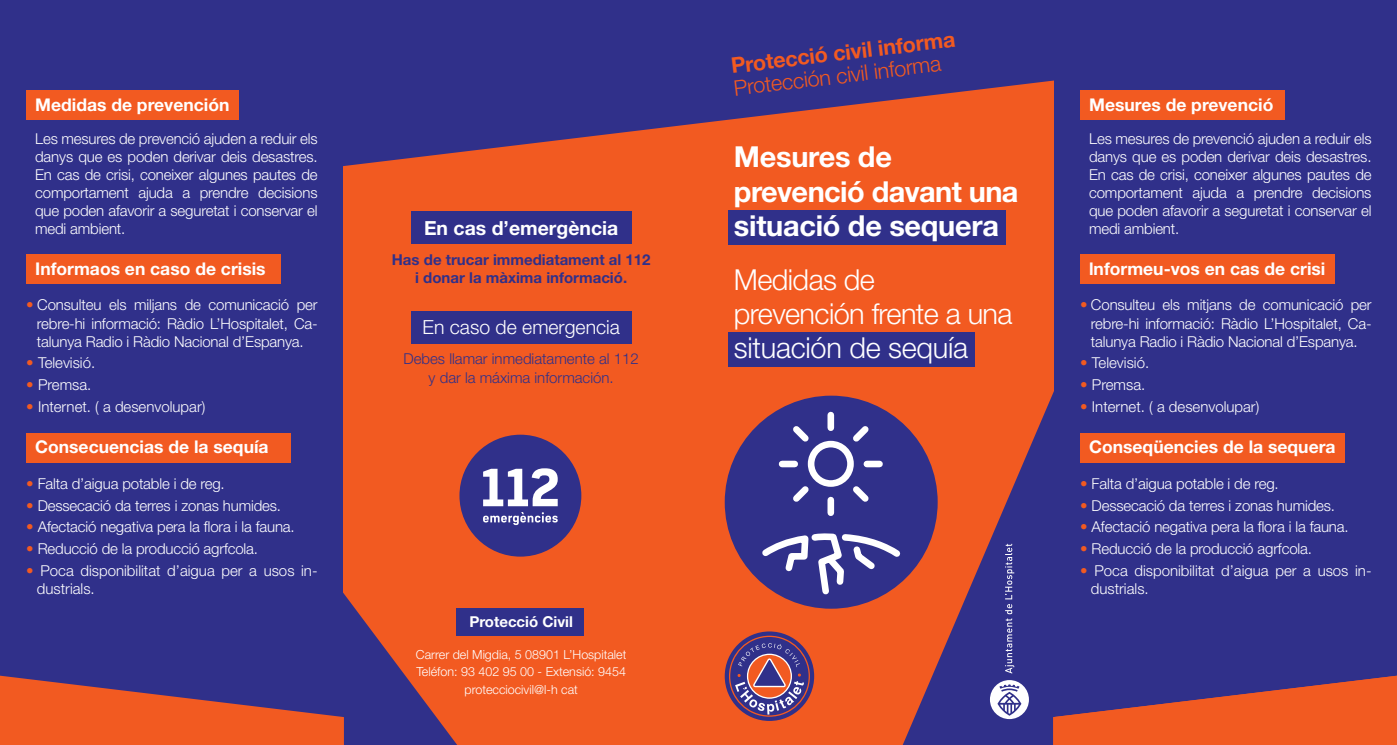
<style>
.page{position:relative;width:1397px;height:745px;background:#fff}
.page>*{position:absolute;margin:0;border:0;box-sizing:border-box;transform-origin:0 0}
.t1{font:300 28.88px/34.4px "Helvetica Neue LT Std";letter-spacing:-.02em;color:#fff}
.t2{font:700 28.88px/34.4px "Helvetica Neue LT Std";letter-spacing:-.01em;color:#fff}
.t3{font:300 21.5px "Helvetica Neue LT Std";color:#f25a21}
.t4{font:700 21.5px "Helvetica Neue LT Std";color:#f25a21}
.t5{font:300 19.38px "Helvetica Neue LT Std";color:#fff}
.t6{font:700 19.38px "Helvetica Neue LT Std";color:#fff}
.t7{font:700 17.5px "Helvetica Neue LT Std";color:#fff}
.t8{font:300 15px/18.1px "Helvetica Neue LT Std";letter-spacing:-.01em;color:#fff;text-align:justify}
.t9{font:700 15px/18.1px "Helvetica Neue LT Std";color:#30308a;text-align:center}
.t10{font:300 15px/18.1px "Helvetica Neue LT Std";color:#30308a;text-align:center}
.t11{font:700 15px "Helvetica Neue LT Std";color:#fff}
.t12{font:300 12.5px/17.5px "Helvetica Neue LT Std";color:#fff;text-align:center}
.s1{color:#f25a21}
</style>
<div class="page">
<div style="left:0;top:0;width:1396px;height:744px;background:#30308a"></div>
<svg style="left:344px;top:80px;width:708px;height:664px;fill:#f25a21"></svg>
<svg style="left:1053px;top:675px;width:343px;height:69px"></svg>
<svg style="left:0;top:675px;width:344px;height:69px"></svg>
<svg style="left:724px;top:631px;width:90px;height:89px"></svg>
<svg style="left:728px;top:635px;width:81px;height:81px"></svg>
<div style="left:728px;top:210px;width:277px;height:35px;background:#30308a"></div>
<div style="left:728px;top:332px;width:246px;height:35px;background:#30308a"></div>
<div style="left:411px;top:210px;width:220px;height:33px;background:#30308a"></div>
<div style="left:411px;top:311px;width:220px;height:32px;background:#30308a"></div>
<div style="left:724px;top:395px;width:213px;height:213px;background:#30308a;border-radius:50%"></div>
<svg style="left:989px;top:679px;width:39px;height:39px"></svg>
<svg style="left:997px;top:684px;width:24px;height:31px"></svg>
<svg style="left:1004px;top:543px;width:10px;height:130px"></svg>
<div style="left:459px;top:434px;width:122px;height:122px;background:#30308a;border-radius:50%"></div>
<svg style="left:483px;top:468px;width:74px;height:56px"></svg>
<div style="left:456px;top:608px;width:127px;height:27px;background:#30308a"></div>
<div style="left:1080px;top:90px;width:204px;height:29px;background:#f25a21"></div>
<div style="left:1080px;top:253px;width:254px;height:30px;background:#f25a21"></div>
<div style="left:1080px;top:432px;width:264px;height:30px;background:#f25a21"></div>
<div style="left:26px;top:90px;width:213px;height:29px;background:#f25a21"></div>
<div style="left:26px;top:253px;width:254px;height:30px;background:#f25a21"></div>
<div style="left:26px;top:432px;width:265px;height:30px;background:#f25a21"></div>
<svg style="left:756px;top:533px;width:149px;height:65px"></svg>
<svg style="left:775px;top:408px;width:111px;height:108px"></svg>
<p class="t7" style="left:35px;top:94px;width:196px">Medidas de prevención</p>
<p class="t8" style="left:35px;top:129px;width:284px">Les mesures de prevenció ajuden a reduir els danys que es poden derivar deis desastres.<br>En cas de crisi, coneixer algunes pautes de comportament ajuda a prendre decisions que poden afavorir a seguretat i conservar el medi ambient.</p>
<p class="t7" style="left:35px;top:257px;width:232px">Informaos en caso de crisis</p>
<p class="t8" style="left:37px;top:295px;width:282px;text-indent:-11px"><span class="s1">•</span> Consulteu els miljans de comunicació per rebre-hi informació: Ràdio L’Hospitalet, Ca&shy;talunya Radio i Ràdio Nacional d’Espanya.</p>
<p class="t8" style="left:26px;top:353px;width:70px"><span class="s1">•</span> Televisió.</p>
<p class="t8" style="left:26px;top:375px;width:67px"><span class="s1">•</span> Premsa.</p>
<p class="t8" style="left:26px;top:397px;width:180px"><span class="s1">•</span> Internet. ( a desenvolupar)</p>
<p class="t7" style="left:35px;top:436px;width:235px">Consecuencias de la sequía</p>
<p class="t8" style="left:26px;top:474px;width:200px"><span class="s1">•</span> Falta d’aigua potable i de reg.</p>
<p class="t8" style="left:26px;top:495px;width:256px"><span class="s1">•</span> Dessecació da terres i zonas humides.</p>
<p class="t8" style="left:26px;top:517px;width:270px"><span class="s1">•</span> Afectació negativa pera la flora i la fauna.</p>
<p class="t8" style="left:26px;top:539px;width:233px"><span class="s1">•</span> Reducció de la producció agrfcola.</p>
<p class="t8" style="left:37px;top:560px;width:282px;text-indent:-11px"><span class="s1">•</span> Poca disponibilitat d’aigua per a usos in&shy;dustrials.</p>
<p class="t6" style="left:424px;top:215px;width:196px">En cas d’emergència</p>
<p class="t9" style="left:392px;top:250px;width:260px">Has de trucar immediatament al 112 i donar la màxima informació.</p>
<p class="t5" style="left:422px;top:315px;width:199px">En caso de emergencia</p>
<p class="t10" style="left:403px;top:349px;width:237px">Debes llamar inmediatamente al 112 y dar la máxima información.</p>
<p class="t11" style="left:469px;top:612px;width:105px">Protecció Civil</p>
<p class="t12" style="left:416px;top:645px;width:212px">Carrer del Migdia, 5 08901 L’Hospitalet<br>Teléfon: 93 402 95 00 - Extensió: 9454 protecciocivil@l-h cat</p>
<h2 class="t4" style="left:729px;top:53px;width:227px;rotate:-7deg">Protecció civil informa</h2>
<h2 class="t3" style="left:732px;top:75px;width:210px;rotate:-7deg">Protección civil informa</h2>
<h1 class="t2" style="left:733px;top:139px;width:286px">Mesures de prevenció davant una situació de sequera</h1>
<h1 class="t1" style="left:733px;top:261px;width:280px">Medidas de prevención frente a una situación de sequía</h1>
<p class="t7" style="left:1088px;top:94px;width:186px">Mesures de prevenció</p>
<p class="t8" style="left:1088px;top:129px;width:284px">Les mesures de prevenció ajuden a reduir els danys que es poden derivar deis desastres.<br>En cas de crisi, coneixer algunes pautes de comportament ajuda a prendre decisions que poden afavorir a seguretat i conservar el medi ambient.</p>
<p class="t7" style="left:1088px;top:257px;width:238px">lnformeu-vos en cas de crisi</p>
<p class="t8" style="left:1090px;top:295px;width:282px;text-indent:-11px"><span class="s1">•</span> Consulteu els mitjans de comunicació per rebre-hi informació: Ràdio L’Hospitalet, Ca&shy;talunya Radio i Ràdio Nacional d’Espanya.</p>
<p class="t8" style="left:1080px;top:353px;width:70px"><span class="s1">•</span> Televisió.</p>
<p class="t8" style="left:1080px;top:375px;width:67px"><span class="s1">•</span> Premsa.</p>
<p class="t8" style="left:1080px;top:397px;width:180px"><span class="s1">•</span> Internet. ( a desenvolupar)</p>
<p class="t7" style="left:1088px;top:436px;width:248px">Conseqüencies de la sequera</p>
<p class="t8" style="left:1080px;top:474px;width:200px"><span class="s1">•</span> Falta d’aigua potable i de reg.</p>
<p class="t8" style="left:1080px;top:495px;width:256px"><span class="s1">•</span> Dessecació da terres i zonas humides.</p>
<p class="t8" style="left:1080px;top:517px;width:270px"><span class="s1">•</span> Afectació negativa pera la flora i la fauna.</p>
<p class="t8" style="left:1080px;top:539px;width:233px"><span class="s1">•</span> Reducció de la producció agrfcola.</p>
<p class="t8" style="left:1090px;top:560px;width:282px;text-indent:-11px"><span class="s1">•</span> Poca disponibilitat d’aigua per a usos in&shy;dustrials.</p>
</div>
